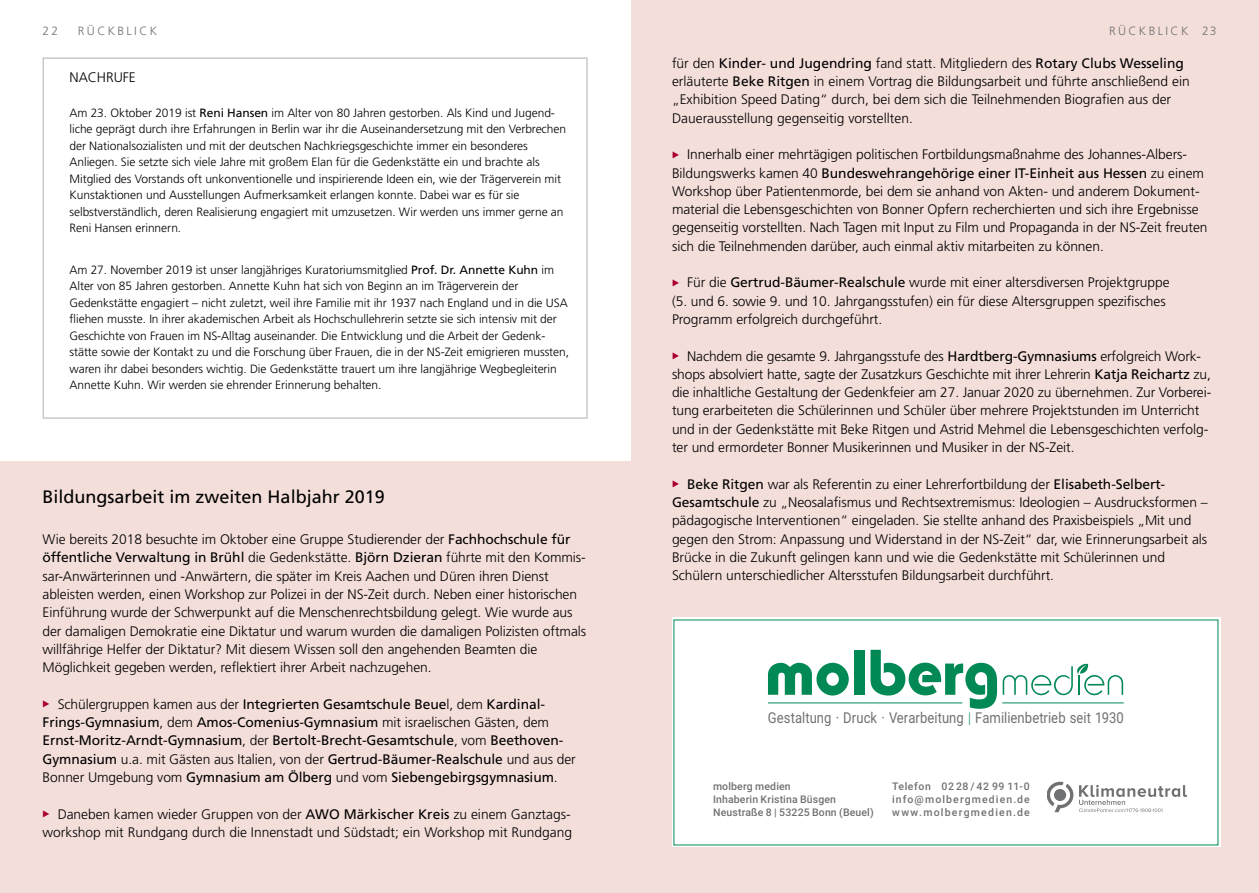
<style>
.page{position:relative;width:1259px;height:893px;background:#fff}
.page>*{position:absolute;margin:0;border:0;box-sizing:border-box;transform-origin:0 0}
.t1{font:18px "Frutiger";color:#000}
.t2{font:15px "Roboto";letter-spacing:.005em;color:#707172;scale:.87 1}
.t3{font:300 13.8px/18.3px "Frutiger";letter-spacing:-.005em;color:#000}
.t4{font:13.8px/18.3px "Frutiger";letter-spacing:-.005em;color:#000}
.t5{font:300 12px/16.5px "Frutiger";letter-spacing:-.005em;color:#000}
.t6{font:300 12px "Frutiger";letter-spacing:.2em;color:#707172}
.t7{font:500 10.5px/12.6px "Roboto";letter-spacing:.02em;color:#707172}
.s1{font-weight:400}
.s2{font-family:"European Pi Three";font-size:9px;color:#ab0132}
.s3{font-weight:300}
.s4{font-family:"European Pi Three";font-weight:400;font-size:9px;color:#ab0132}
.s5{font-weight:300;color:#085}
</style>
<div class="page">
<div style="left:0;top:461px;width:631px;height:432px;background:#f4deda"></div>
<div style="left:631px;top:0;width:628px;height:893px;background:#f4deda"></div>
<div style="left:43px;top:57px;width:545px;height:362px;border:2px solid #c8c9ca"></div>
<div style="left:672px;top:618px;width:548px;height:229px;background:#fff"></div>
<svg style="left:768px;top:663px;width:80px;height:32px"></svg>
<div style="left:854px;top:650px;width:10px;height:45px;background:#085"></div>
<svg style="left:870px;top:650px;width:253px;height:59px"></svg>
<hr style="left:768px;top:703px;width:194px;height:1px;background:#085">
<hr style="left:1002px;top:703px;width:121px;height:1px;background:#085">
<svg style="left:1047px;top:782px;width:26px;height:30px"></svg>
<svg style="left:1079px;top:785px;width:108px;height:27px"></svg>
<p class="t6" style="left:43px;top:24px;width:17px">22</p>
<p class="t6" style="left:78px;top:24px;width:81px">R ÜCKBL ICK</p>
<p class="t6" style="left:1109px;top:24px;width:10px">Rück</p>
<p class="t6" style="left:1148px;top:24px;width:26px">blick</p>
<p class="t6" style="left:1202px;top:24px;width:16px">23</p>
<p class="t3" style="left:70px;top:68px;width:10px">Nac</p>
<p class="t3" style="left:97px;top:68px;width:40px">hrufe</p>
<p class="t5" style="left:70px;top:105px;width:498px">Am 23. Oktober 2019 ist <span class="s1">Reni Hansen</span> im Alter von 80 Jahren gestorben. Als Kind und Jugend&shy;liche geprägt durch ihre Erfahrungen in Berlin war ihr die Auseinandersetzung mit den Verbrechen der Nationalsozialisten und mit der deutschen Nachkriegsgeschichte immer ein besonderes Anliegen. Sie setzte sich viele Jahre mit großem Elan für die Gedenkstätte ein und brachte als Mitglied des Vorstands oft unkonventionelle und inspirierende Ideen ein, wie der Trägerverein mit Kunstaktionen und Ausstellungen Aufmerksamkeit erlangen konnte. Dabei war es für sie selbstverständlich, deren Realisierung engagiert mit umzusetzen. Wir werden uns immer gerne an Reni Hansen erinnern.</p>
<p class="t5" style="left:70px;top:262px;width:501px">Am 27. November 2019 ist unser langjähriges Kuratoriumsmitglied <span class="s1">Prof. Dr. Annette Kuhn</span> im Alter von 85 Jahren gestorben. Annette Kuhn hat sich von Beginn an im Trägerverein der Gedenkstätte engagiert – nicht zuletzt, weil ihre Familie mit ihr 1937 nach England und in die USA fliehen musste. In ihrer akademischen Arbeit als Hochschullehrerin setzte sie sich intensiv mit der Geschichte von Frauen im NS-Alltag auseinander. Die Entwicklung und die Arbeit der Gedenk&shy;stätte sowie der Kontakt zu und die Forschung über Frauen, die in der NS-Zeit emigrieren mussten, waren ihr dabei besonders wichtig. Die Gedenkstätte trauert um ihre langjährige Wegbegleiterin Annette Kuhn. Wir werden sie ehrender Erinnerung behalten.</p>
<h1 class="t1" style="left:43px;top:486px;width:344px">B ildungsarbeit im zweiten Halbjahr 2019</h1>
<p class="t3" style="left:43px;top:530px;width:545px">Wie bereits 2018 besuchte im Oktober eine Gruppe Studierender der <span class="s1">Fachhochschule für öffentliche Verwaltung in B rühl</span> die Gedenkstätte. <span class="s1">Björn Dzieran</span> führte mit den Kommis&shy;sar-Anwärterinnen und -Anwärtern, die später im Kreis Aachen und Düren ihren Dienst ableisten werden, einen Workshop zur Polizei in der NS-Zeit durch. Neben einer historischen Einführung wurde der Schwerpunkt auf die Menschenrechtsbildung gelegt. Wie wurde aus der damaligen Demokratie eine Diktatur und warum wurden die damaligen Polizisten oftmals willfährige Helfer der Diktatur? Mit diesem Wissen soll den angehenden Beamten die Möglichkeit gegeben werden, reflektiert ihrer Arbeit nachzugehen.</p>
<p class="t4" style="left:43px;top:695px;width:535px"><span class="s2">E</span> <span class="s3">Schülergruppen kamen aus der</span> I ntegrierten Gesamtschule Beue<span class="s3">l, dem</span> Kardinal-Frings-Gymnasium<span class="s3">, dem</span> Amos-Comenius-Gymnasium <span class="s3">mit israelischen Gästen, dem<br></span>E rnst-Moritz-Arndt-Gymnasium<span class="s3">, der</span> Bertolt-B recht-Gesamtschule<span class="s3">, vom</span> Beethoven-Gymnasium <span class="s3">u.a. mit Gästen aus Italien, von der</span> Gertrud-Bäumer-Realschule <span class="s3">und aus der Bonner Umgebung vom</span> Gymnasium am Ölberg <span class="s3">und vom</span> Siebengebirgsgymnasium<span class="s3">.</span></p>
<p class="t3" style="left:43px;top:805px;width:276px"><span class="s4">E</span> Daneben kamen wieder Gruppen von der <span class="s1">AWO</span></p>
<p class="t3" style="left:43px;top:805px;width:531px;text-align:right"><span class="s1">Märkischer Kreis</span> zu einem Ganztags-<br>workshop mit Rundgang durch die Innenstadt und Südstadt; ein Workshop mit Rundgang</p>
<p class="t3" style="left:672px;top:54px;width:519px">für den <span class="s1">Kinder- und Jugendring</span> fand statt. Mitgliedern des <span class="s1">Rotary Clubs Wesseling </span>erläuterte <span class="s1">Beke Ritgen</span> in einem Vortrag die Bildungsarbeit und führte anschließend ein „Exhibition Speed Dating“ durch, bei dem sich die Teilnehmenden Biografien aus der Dauerausstellung gegenseitig vorstellten.</p>
<p class="t3" style="left:672px;top:146px;width:537px"><span class="s4">E</span> Innerhalb einer mehrtägigen politischen Fortbildungsmaßnahme des Johannes-Albers-Bildungswerks kamen 40 <span class="s1">B undeswehrangehörige einer IT-E inheit aus Hessen</span> zu einem Workshop über Patientenmorde, bei dem sie anhand von Akten- und anderem Dokument&shy;material die Lebensgeschichten von Bonner Opfern recherchierten und sich ihre Ergebnisse gegenseitig vorstellten. Nach Tagen mit Input zu Film und Propaganda in der NS-Zeit freuten sich die Teilnehmenden darüber, auch einmal aktiv mitarbeiten zu können.</p>
<p class="t3" style="left:672px;top:274px;width:499px"><span class="s4">E</span> Für die <span class="s1">Gertrud-Bäumer-Realschule</span> wurde mit einer altersdiversen Projektgruppe (5. und 6. sowie 9. und 10. Jahrgangsstufen) ein für diese Altersgruppen spezifisches<br>Programm erfolgreich durchgeführt.</p>
<p class="t3" style="left:672px;top:347px;width:541px"><span class="s4">E</span> Nachdem die gesamte 9. Jahrgangsstufe des <span class="s1">Hardtberg-Gymnasiums</span> erfolgreich Work&shy;shops absolviert hatte, sagte der Zusatzkurs Geschichte mit ihrer Lehrerin <span class="s1">Katja Reichartz</span> zu, die inhaltliche Gestaltung der Gedenkfeier am 27. Januar 2020 zu übernehmen. Zur Vorberei&shy;tung erarbeiteten die Schülerinnen und Schüler über mehrere Projektstunden im Unterricht und in der Gedenkstätte mit Beke Ritgen und Astrid Mehmel die Lebensgeschichten verfolg&shy;ter und ermordeter Bonner Musikerinnen und Musiker in der NS-Zeit.</p>
<p class="t3" style="left:672px;top:475px;width:537px"><span class="s4">E</span> <span class="s1">Beke Ritgen</span> war als Referentin zu einer Lehrerfortbildung der <span class="s1">E lisabeth-Selbert-Gesamtschule</span> zu „Neosalafismus und Rechtsextremismus: Ideologien – Ausdrucksformen – pädagogische Interventionen“ eingeladen. Sie stellte anhand des Praxisbeispiels „Mit und gegen den Strom: Anpassung und Widerstand in der NS-Zeit“ dar, wie Erinnerungsarbeit als Brücke in die Zukunft gelingen kann und wie die Gedenkstätte mit Schülerinnen und Schülern unterschiedlicher Altersstufen Bildungsarbeit durchführt.</p>
<p class="t2" style="left:768px;top:707px;width:411px">Gestaltung · Druck · Verarbeitung <span class="s5">|</span> Familienbetrieb seit 1930</p>
<p class="t7" style="left:713px;top:780px;width:162px">molberg medien<br>Inhaberin Kristina Büsgen<br>Neustraße 8 | 53225 Bonn (Beuel)</p>
<p class="t7" style="left:892px;top:780px;width:139px;text-align:justify">Telefon 02 28 / 42 99 11-0 info@molbergmedien.de www.molbergmedien.de</p>
</div>
